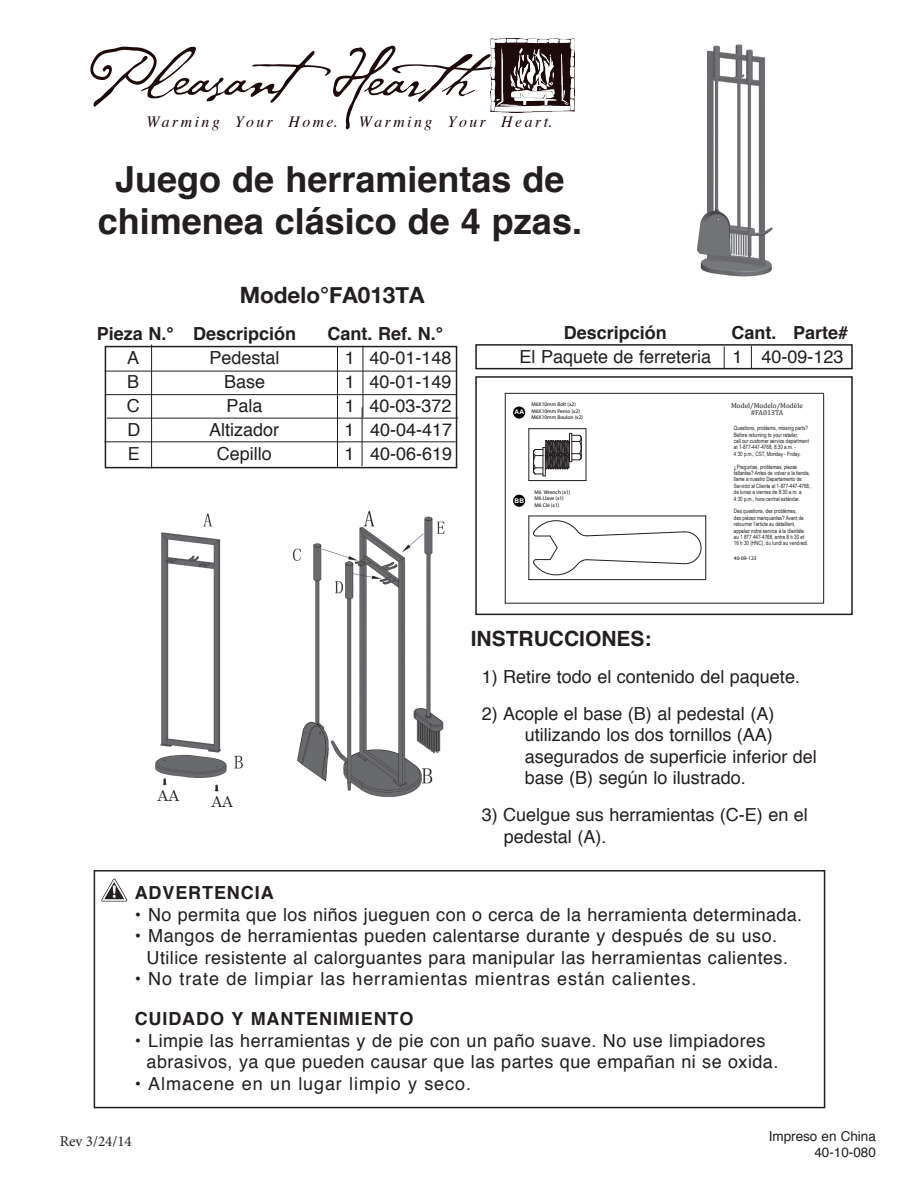
<style>
.page{position:relative;width:918px;height:1188px;background:#fff}
.page>*{position:absolute;margin:0;border:0;box-sizing:border-box;transform-origin:0 0}
.t1{font:700 36px/42px "Helvetica";color:#231f20;text-align:center}
.t2{font:700 22.5px "Helvetica Neue";color:#231f20}
.t3{font:700 21px "Helvetica";color:#231f20}
.t4{font:18px "Helvetica";letter-spacing:.025em;color:#231f20}
.t5{font:18px "Helvetica";color:#231f20}
.t6{font:18px "Helvetica";letter-spacing:.05em;color:#231f20}
.t7{font:700 18px "Helvetica";color:#231f20}
.t8{font:700 18px "Helvetica";letter-spacing:.05em;color:#231f20}
.t9{font:italic 15.75px "Times";letter-spacing:.16em;color:#1d0a0b}
.t10{font:15px "Minion Pro";color:#231f20}
.t11{font:15px "Century Schoolbook";color:#231f20}
.t12{font:13.5px "Helvetica";color:#231f20}
.t13{font:7.2px/7.8px "Cambria";color:#221f1f;text-align:center}
.t14{font:700 6.45px "Arial";color:#fff}
.t15{font:5.85px/6.4px "Arial Narrow";color:#221f1f;scale:.95 1}
.t16{font:5.4px/6.4px "Myriad Pro";color:#000}
</style>
<div class="page">
<svg style="left:90px;top:46px;width:401px;height:83px"></svg>
<img style="left:491px;top:39px;width:84px;height:74px">
<div style="left:105px;top:346px;width:352px;height:122px;border:2px solid #231f20"></div>
<hr style="left:105px;top:371px;width:351px;height:1px;background:#231f20">
<hr style="left:105px;top:394px;width:351px;height:1px;background:#231f20">
<hr style="left:151px;top:345px;width:1px;height:123px;background:#231f20">
<hr style="left:363px;top:346px;width:1px;height:71px;background:#231f20">
<hr style="left:104px;top:441px;width:352px;height:1px;background:#231f20">
<hr style="left:337px;top:346px;width:1px;height:121px;background:#231f20">
<hr style="left:362px;top:407px;width:1px;height:59px;background:#231f20">
<img style="left:155px;top:513px;width:88px;height:279px">
<img style="left:696px;top:44px;width:77px;height:233px">
<img style="left:292px;top:510px;width:153px;height:287px">
<div style="left:156px;top:788px;width:30px;height:18px;background:#fff"></div>
<div style="left:94px;top:870px;width:731px;height:238px;border:2px solid #231f20"></div>
<hr style="left:107px;top:418px;width:351px;height:1px;background:#231f20">
<div style="left:475px;top:376px;width:378px;height:239px;border:2px solid #231f20"></div>
<hr style="left:505px;top:393px;width:319px;height:1px;background:#231f20">
<svg style="left:505px;top:394px;width:319px;height:209px"></svg>
<svg style="left:530px;top:516px;width:176px;height:64px"></svg>
<hr style="left:529px;top:516px;width:1px;height:64px;background:#231f20">
<div style="left:513px;top:406px;width:12px;height:13px;background:#000;border-radius:50%"></div>
<div style="left:513px;top:495px;width:12px;height:12px;background:#000;border-radius:50%"></div>
<div style="left:475px;top:344px;width:378px;height:25px;border:2px solid #231f20"></div>
<svg style="left:751px;top:346px;width:1px;height:23px"></svg>
<svg style="left:724px;top:346px;width:1px;height:23px"></svg>
<svg style="left:101px;top:879px;width:26px;height:22px"></svg>
<p class="t9" style="left:147px;top:108px;width:192px">Warming Your Home.</p>
<p class="t9" style="left:359px;top:108px;width:194px">Warming Your Heart.</p>
<p class="t1" style="left:98px;top:158px;width:486px">Juego de herramientas de chimenea clásico de 4 pzas.</p>
<p class="t2" style="left:240px;top:277px;width:186px">Modelo°FA013TA</p>
<p class="t7" style="left:97px;top:319px;width:201px">Pieza N.° Descripción</p>
<p class="t7" style="left:327px;top:319px;width:117px">Cant. Ref. N.°</p>
<p class="t4" style="left:127px;top:344px;width:14px">A</p>
<p class="t5" style="left:210px;top:344px;width:72px">Pedestal</p>
<p class="t4" style="left:345px;top:344px;width:108px">1 40-01-148</p>
<p class="t4" style="left:127px;top:368px;width:14px">B</p>
<p class="t4" style="left:224px;top:368px;width:43px">Base</p>
<p class="t4" style="left:345px;top:368px;width:108px">1 40-01-149</p>
<p class="t4" style="left:127px;top:392px;width:14px">C</p>
<p class="t4" style="left:227px;top:392px;width:38px">Pala</p>
<p class="t4" style="left:345px;top:392px;width:108px">1 40-03-372</p>
<p class="t4" style="left:127px;top:416px;width:14px">D</p>
<p class="t5" style="left:209px;top:416px;width:72px">Altizador</p>
<p class="t4" style="left:345px;top:416px;width:109px">1 40-04-417</p>
<p class="t4" style="left:128px;top:440px;width:14px">E</p>
<p class="t5" style="left:217px;top:440px;width:57px">Cepillo</p>
<p class="t4" style="left:345px;top:440px;width:109px">1 40-06-619</p>
<p class="t7" style="left:564px;top:318px;width:105px">Descripción</p>
<p class="t7" style="left:732px;top:318px;width:118px">Cant. Parte#</p>
<p class="t5" style="left:520px;top:342px;width:326px">El Paquete de ferreteria 1 40-09-123</p>
<p class="t16" style="left:532px;top:401px;width:53px">M6X10mm Bolt (x2)<br>M6X10mm Perno (x2)<br>M6X10mm Boulon (x2)</p>
<p class="t14" style="left:515px;top:408px;width:11px">AA</p>
<p class="t14" style="left:515px;top:497px;width:11px">BB</p>
<p class="t16" style="left:534px;top:489px;width:38px">M6 Wrench (x1)<br>M6 Llave (x1)<br>M6 Clé (x1)</p>
<p class="t13" style="left:731px;top:401px;width:73px">Model/Modelo/Modèle #FA013TA</p>
<p class="t15" style="left:734px;top:425px;width:80px">Questions, problems, missing parts?<br>Before returning to your retailer,<br>call our customer service department at 1-877-447-4768, 8:30 a.m. -<br>4:30 p.m., CST, Monday - Friday.</p>
<p class="t15" style="left:734px;top:463px;width:82px">¿Preguntas, problemas, piezas faltantes? Antes de volver a la tienda, llame a nuestro Departamento de Servicio al Cliente al 1-877-447-4768, de lunes a viernes de 8:30 a.m. a 4:30 p.m., hora central estándar.</p>
<p class="t15" style="left:734px;top:508px;width:80px">Des questions, des problèmes,<br>des pièces manquantes? Avant de retourner l’article au détaillant, appelez notre service à la clientèle au 1 877 447-4768, entre 8 h 30 et 16 h 30 (HNC), du lundi au vendredi.</p>
<p class="t16" style="left:734px;top:555px;width:24px">40-09-123</p>
<p class="t11" style="left:158px;top:786px;width:23px">AA</p>
<p class="t11" style="left:211px;top:793px;width:23px">AA</p>
<p class="t3" style="left:471px;top:622px;width:182px">INSTRUCCIONES:</p>
<p class="t5" style="left:482px;top:663px;width:320px">1) Retire todo el contenido del paquete.</p>
<p class="t5" style="left:482px;top:699px;width:294px">2) Acople el base (B) al pedestal (A)</p>
<p class="t5" style="left:525px;top:721px;width:250px">utilizando los dos tornillos (AA)</p>
<p class="t5" style="left:525px;top:743px;width:294px">asegurados de superficie inferior del</p>
<p class="t5" style="left:525px;top:764px;width:223px">base (B) según lo ilustrado.</p>
<p class="t5" style="left:482px;top:801px;width:328px">3) Cuelgue sus herramientas (C-E) en el</p>
<p class="t5" style="left:504px;top:822px;width:104px">pedestal (A).</p>
<p class="t8" style="left:135px;top:878px;width:140px">ADVERTENCIA</p>
<p class="t4" style="left:135px;top:900px;width:669px">• No permita que los niños jueguen con o cerca de la herramienta determinada.</p>
<p class="t4" style="left:135px;top:922px;width:644px">• Mangos de herramientas pueden calentarse durante y después de su uso.</p>
<p class="t4" style="left:147px;top:944px;width:643px">Utilice resistente al calorguantes para manipular las herramientas calientes.</p>
<p class="t6" style="left:135px;top:965px;width:563px">• No trate de limpiar las herramientas mientras están calientes.</p>
<p class="t8" style="left:135px;top:1004px;width:280px">CUIDADO Y MANTENIMIENTO</p>
<p class="t4" style="left:135px;top:1026px;width:632px">• Limpie las herramientas y de pie con un paño suave. No use limpiadores</p>
<p class="t4" style="left:147px;top:1048px;width:633px">abrasivos, ya que pueden causar que las partes que empañan ni se oxida.</p>
<p class="t6" style="left:135px;top:1070px;width:338px">• Almacene en un lugar limpio y seco.</p>
<p class="t10" style="left:60px;top:1131px;width:74px">Rev 3/24/14</p>
<p class="t12" style="left:769px;top:1126px;width:109px">Impreso en China</p>
<p class="t12" style="left:814px;top:1142px;width:63px">40-10-080</p>
</div>
